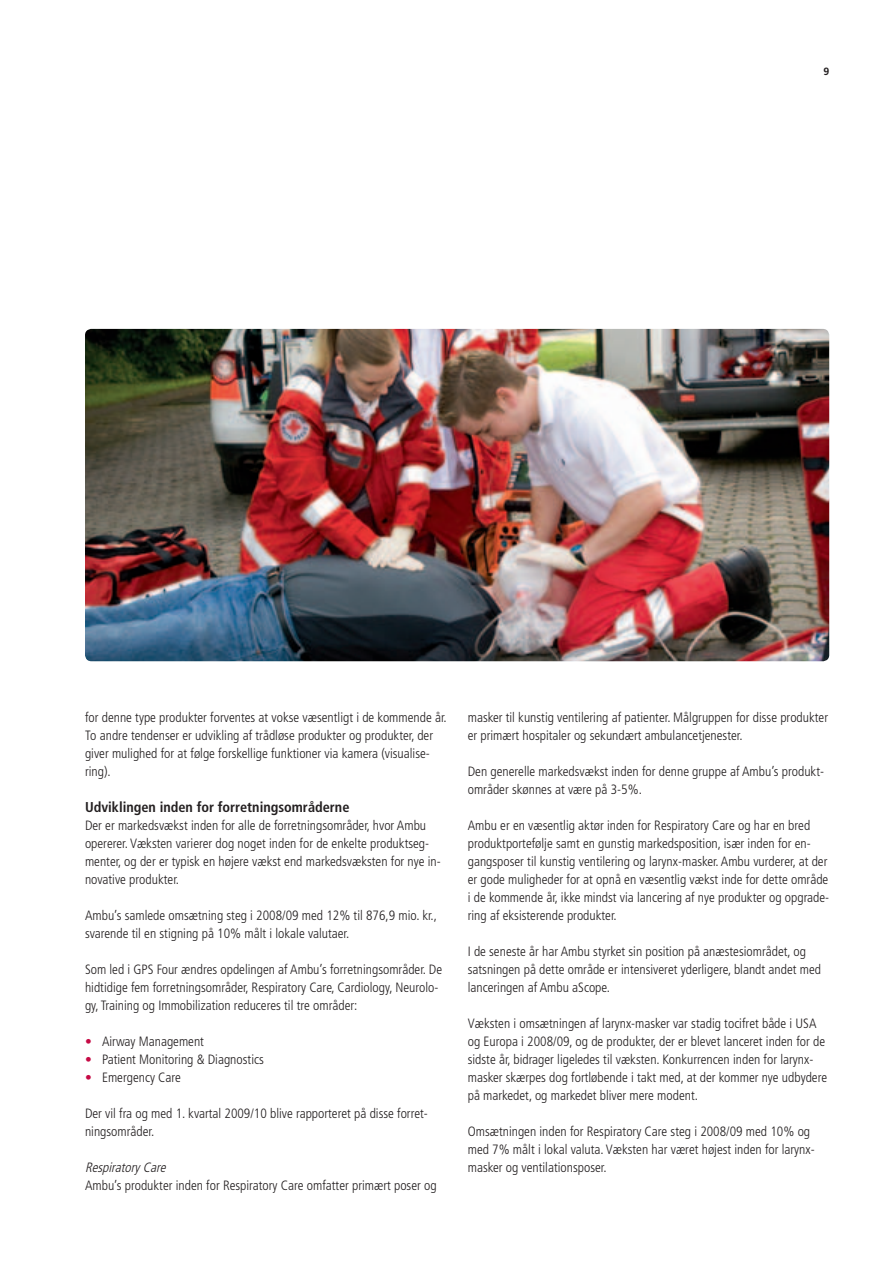
<style>
.page{position:relative;width:893px;height:1263px;background:#fff}
.page>*{position:absolute;margin:0;border:0;box-sizing:border-box;transform-origin:0 0}
.t1{font:700 condensed 14.25px "Frutiger";color:#231f20}
.t2{font:300 condensed 13.5px/18px "Frutiger";color:#231f20}
.t3{font:italic 300 condensed 13.5px "Frutiger";color:#231f20}
.t4{font:700 10.5px "Frutiger";color:#231f20}
.s1{color:#c60a45}
</style>
<div class="page">
<img style="left:85px;top:329px;width:744px;height:332px;border-radius:6px">
<p class="t4" style="left:823px;top:68px;width:7px">9</p>
<p class="t2" style="left:85px;top:709px;width:363px">for denne type produkter forventes at vokse væsentligt i de kommende år.<br>To andre tendenser er udvikling af trådløse produkter og produkter, der giver mulighed for at følge forskellige funktioner via kamera (visualise&shy;ring).</p>
<p class="t1" style="left:85px;top:801px;width:266px">Udviklingen inden for forretningsområderne</p>
<p class="t2" style="left:85px;top:817px;width:357px">Der er markedsvækst inden for alle de forretningsområder, hvor Ambu opererer. Væksten varierer dog noget inden for de enkelte produktseg&shy;menter, og der er typisk en højere vækst end markedsvæksten for nye in&shy;novative produkter.</p>
<p class="t2" style="left:85px;top:907px;width:354px">Ambu’s samlede omsætning steg i 2008/09 med 12% til 876,9 mio. kr., svarende til en stigning på 10% målt i lokale valutaer.</p>
<p class="t2" style="left:85px;top:961px;width:359px">Som led i GPS Four ændres opdelingen af Ambu’s forretningsområder. De hidtidige fem forretningsområder, Respiratory Care, Cardiology, Neurolo&shy;gy, Training og Immobilization reduceres til tre områder:</p>
<p class="t2" style="left:85px;top:1033px;width:121px"><span class="s1">•</span> Airway Management</p>
<p class="t2" style="left:85px;top:1051px;width:180px"><span class="s1">•</span> Patient Monitoring &amp; Diagnostics</p>
<p class="t2" style="left:85px;top:1069px;width:97px"><span class="s1">•</span> Emergency Care</p>
<p class="t2" style="left:85px;top:1105px;width:344px">Der vil fra og med 1. kvartal 2009/10 blive rapporteret på disse forret&shy;ningsområder.</p>
<p class="t3" style="left:85px;top:1162px;width:85px">Respiratory Care</p>
<p class="t2" style="left:85px;top:1177px;width:353px">Ambu’s produkter inden for Respiratory Care omfatter primært poser og</p>
<p class="t2" style="left:468px;top:709px;width:362px">masker til kunstig ventilering af patienter. Målgruppen for disse produkter er primært hospitaler og sekundært ambulancetjenester.</p>
<p class="t2" style="left:468px;top:763px;width:358px">Den generelle markedsvækst inden for denne gruppe af Ambu’s produkt&shy;områder skønnes at være på 3-5%.</p>
<p class="t2" style="left:468px;top:817px;width:363px">Ambu er en væsentlig aktør inden for Respiratory Care og har en bred produktportefølje samt en gunstig markedsposition, især inden for en&shy;gangsposer til kunstig ventilering og larynx-masker. Ambu vurderer, at der er gode muligheder for at opnå en væsentlig vækst inde for dette område i de kommende år, ikke mindst via lancering af nye produkter og opgrade&shy;ring af eksisterende produkter.</p>
<p class="t2" style="left:468px;top:943px;width:355px">I de seneste år har Ambu styrket sin position på anæstesiområdet, og satsningen på dette område er intensiveret yderligere, blandt andet med lanceringen af Ambu aScope.</p>
<p class="t2" style="left:468px;top:1015px;width:361px">Væksten i omsætningen af larynx-masker var stadig tocifret både i USA og Europa i 2008/09, og de produkter, der er blevet lanceret inden for de sidste år, bidrager ligeledes til væksten. Konkurrencen inden for larynx&shy;masker skærpes dog fortløbende i takt med, at der kommer nye udbydere på markedet, og markedet bliver mere modent.</p>
<p class="t2" style="left:468px;top:1123px;width:348px">Omsætningen inden for Respiratory Care steg i 2008/09 med 10% og med 7% målt i lokal valuta. Væksten har været højest inden for larynx&shy;masker og ventilationsposer.</p>
</div>
